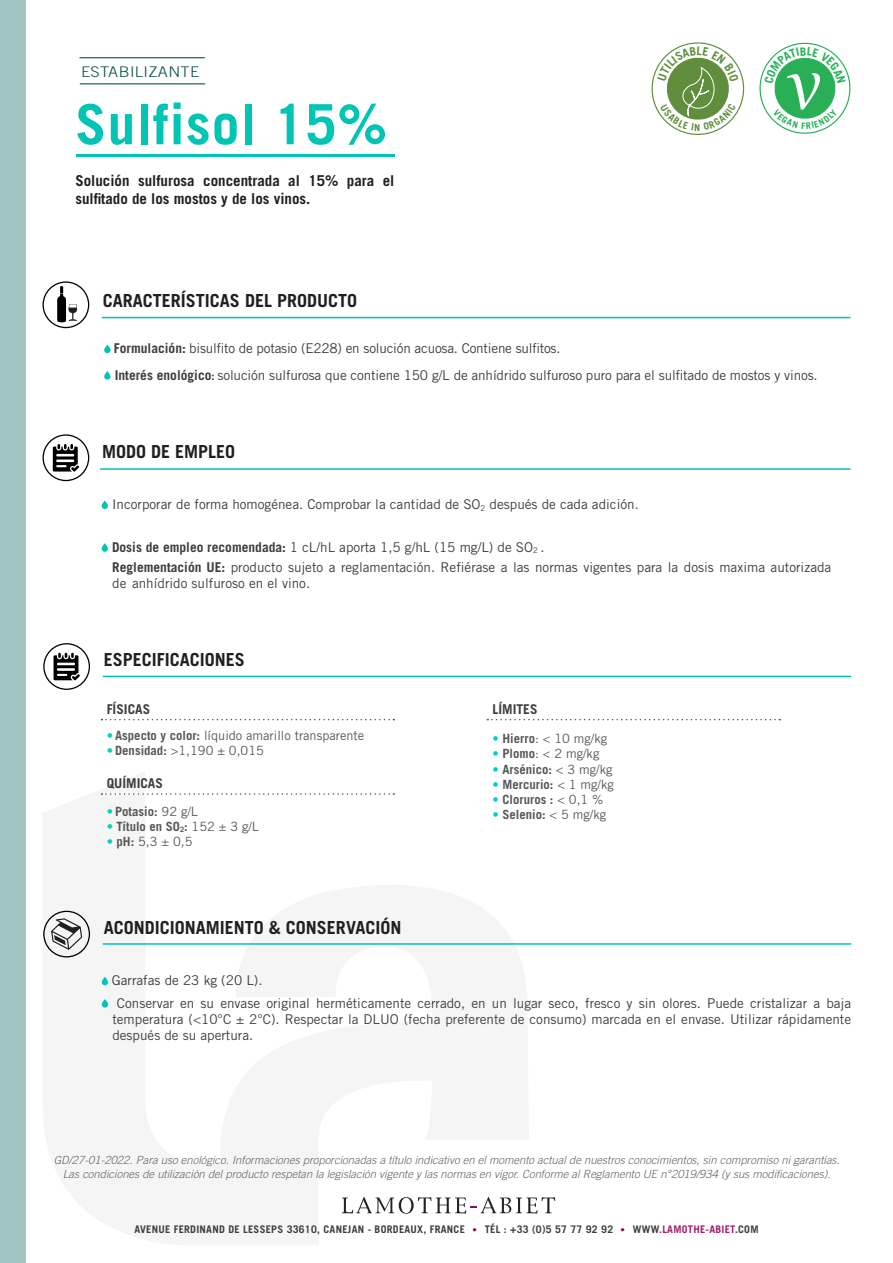
<style>
.page{position:relative;width:893px;height:1263px;background:#fff}
.page>*{position:absolute;margin:0;border:0;box-sizing:border-box;transform-origin:0 0}
.t1{font:700 55.5px "Trade Gothic LT Std";letter-spacing:.02em;color:#00c4b4}
.t2{font:700 18px "Trade Gothic LT Std";color:#231f20}
.t3{font:700 15px/18px "Trade Gothic LT Std";color:#231f20}
.t4{font:300 14.7px "Trade Gothic LT Std";letter-spacing:.02em;color:#0c504c;scale:1.12 1}
.t5{font:13.5px/16.2px "Trade Gothic LT Std";color:#3e3e3f}
.t6{font:700 13.5px "Trade Gothic LT Std";color:#3e3e3f}
.t7{font:12.75px "Trade Gothic LT Std";color:#57585a}
.t8{font:700 12.75px "Trade Gothic LT Std";color:#57585a}
.t9{font:italic 300 11.25px/13.5px "Trade Gothic LT Std";color:#636366;text-align:center}
.t10{font:700 10.5px "Trade Gothic LT Std";letter-spacing:.025em;color:#3e3e3f}
.s1{font-weight:700}
.s2{font-family:"Trade Gothic LT Std Bd Cn 20"}
.s3{font-weight:700;color:#00d1c3}
.s4{color:#00d1c3}
.s5{font-weight:400}
.s6{font-family:"Trade Gothic LT Std Cn 18";font-weight:400;font-size:9px;color:#97015e}
.s7{color:#a02169}
</style>
<div class="page">
<div style="left:0;top:0;width:26px;height:1263px;background:#9fc4c2"></div>
<svg style="left:104px;top:345px;width:7px;height:8px"></svg>
<svg style="left:104px;top:371px;width:7px;height:9px"></svg>
<svg style="left:43px;top:281px;width:46px;height:47px"></svg>
<hr style="left:102px;top:317px;width:748px;height:1px;background:#00c4b4">
<svg style="left:102px;top:500px;width:6px;height:9px"></svg>
<svg style="left:102px;top:543px;width:6px;height:9px"></svg>
<svg style="left:43px;top:434px;width:46px;height:47px"></svg>
<hr style="left:100px;top:468px;width:750px;height:2px;background:#00c4b4">
<hr style="left:76px;top:155px;width:319px;height:2px;background:#00c4b4">
<svg style="left:43px;top:643px;width:47px;height:47px"></svg>
<hr style="left:103px;top:676px;width:748px;height:1px;background:#00c4b4">
<svg style="left:101px;top:719px;width:293px;height:1px"></svg>
<svg style="left:487px;top:719px;width:293px;height:1px"></svg>
<div style="left:102px;top:977px;width:6px;height:8px;background:#00c4b4;border-radius:3px"></div>
<svg style="left:102px;top:999px;width:6px;height:8px"></svg>
<svg style="left:43px;top:911px;width:47px;height:46px"></svg>
<hr style="left:103px;top:943px;width:748px;height:2px;background:#00c4b4">
<svg style="left:342px;top:1197px;width:213px;height:17px"></svg>
<svg style="left:101px;top:793px;width:293px;height:2px"></svg>
<hr style="left:80px;top:57px;width:125px;height:1px;background:#0c504c">
<hr style="left:80px;top:83px;width:125px;height:1px;background:#0c504c">
<svg style="left:651px;top:42px;width:93px;height:93px"></svg>
<svg style="left:759px;top:42px;width:91px;height:92px"></svg>
<p class="t4" style="left:81px;top:63px;width:107px">ESTABILIZANTE</p>
<p class="t1" style="left:75px;top:90px;width:313px">Sulfisol 15%</p>
<p class="t3" style="left:75px;top:172px;width:320px">Solución sulfurosa concentrada al 15% para el sulfitado de los mostos y de los vinos.</p>
<p class="t2" style="left:103px;top:290px;width:256px">CARACTERÍSTICAS DEL PRODUCTO</p>
<p class="t5" style="left:114px;top:340px;width:448px"><span class="s1">Formulación:</span> bisulfito de potasio (E228) en solución acuosa. Contiene sulfitos.</p>
<p class="t5" style="left:115px;top:367px;width:704px"><span class="s1">Interés enológico</span><span class="s2">:</span> solución sulfurosa que contiene 150 g/L de anhídrido sulfuroso puro para el sulfitado de mostos y vinos.</p>
<p class="t2" style="left:102px;top:440px;width:135px">MODO DE EMPLEO</p>
<p class="t5" style="left:112px;top:496px;width:528px">Incorporar de forma homogénea. Comprobar la cantidad de SO<sub>2</sub> después de cada adición.</p>
<p class="t5" style="left:112px;top:536px;width:721px;line-height:20.4px"><span class="s1">Dosis de empleo recomendada:</span> 1 cL/hL aporta 1,5 g/hL (15 mg/L) de SO<sub>2</sub> .<br><span class="s1">Reglementación UE:</span> producto sujeto a reglamentación. Refiérase a las normas vigentes para la dosis maxima autorizada</p>
<p class="t5" style="left:112px;top:575px;width:199px">de anhídrido sulfuroso en el vino.</p>
<p class="t2" style="left:104px;top:649px;width:143px">ESPECIFICACIONES</p>
<p class="t6" style="left:107px;top:700px;width:45px">FÍSICAS</p>
<p class="t7" style="left:107px;top:727px;width:259px"><span class="s3">•</span> <span class="s1">Aspecto y color:</span> líquido amarillo transparente</p>
<p class="t7" style="left:107px;top:742px;width:159px"><span class="s3">•</span> <span class="s1">Densidad:</span> &gt;1,190 ± 0,015</p>
<p class="t6" style="left:107px;top:775px;width:58px">QUÍMICAS</p>
<p class="t8" style="left:107px;top:803px;width:93px"><span class="s4">•</span> Potasio: <span class="s5">92 g/L</span></p>
<p class="t8" style="left:107px;top:819px;width:154px"><span class="s4">•</span> Título en SO<sub>2</sub>: <span class="s5">152 ± 3 g/L</span></p>
<p class="t7" style="left:107px;top:834px;width:87px"><span class="s3">•</span> <span class="s1">pH:</span> 5,3 ± 0,5</p>
<p class="t2" style="left:104px;top:916px;width:299px">ACONDICIONAMIENTO &amp; CONSERVACIÓN</p>
<p class="t6" style="left:493px;top:700px;width:47px">LÍMITES</p>
<p class="t7" style="left:493px;top:731px;width:116px"><span class="s3">•</span> <span class="s1">Hierro</span>: &lt; 10 mg/kg</p>
<p class="t7" style="left:493px;top:746px;width:108px"><span class="s3">•</span> <span class="s1">Plomo</span>: &lt; 2 mg/kg</p>
<p class="t8" style="left:493px;top:761px;width:121px"><span class="s4">•</span> Arsénico: <span class="s5">&lt; 3 mg/kg</span></p>
<p class="t8" style="left:493px;top:776px;width:123px"><span class="s4">•</span> Mercurio: <span class="s5">&lt; 1 mg/kg</span></p>
<p class="t8" style="left:493px;top:792px;width:113px"><span class="s4">•</span> Cloruros : <span class="s5">&lt; 0,1 %</span></p>
<p class="t8" style="left:493px;top:807px;width:115px"><span class="s4">•</span> Selenio: <span class="s5">&lt; 5 mg/kg</span></p>
<p class="t5" style="left:112px;top:972px;width:152px">Garrafas de 23 kg (20 L).</p>
<p class="t5" style="left:112px;top:994px;width:740px;text-align:justify;text-indent:5px">Conservar en su envase original herméticamente cerrado, en un lugar seco, fresco y sin olores. Puede cristalizar a baja temperatura (&lt;10°C ± 2°C). Respectar la DLUO (fecha preferente de consumo) marcada en el envase. Utilizar rápidamente después de su apertura.</p>
<p class="t9" style="left:54px;top:1154px;width:787px">GD/27-01-2022. Para uso enológico. Informaciones proporcionadas a título indicativo en el momento actual de nuestros conocimientos, sin compromiso ni garantías.<br>Las condiciones de utilización del producto respetan la legislación vigente y las normas en vigor. Conforme al Reglamento UE n°2019/934 (y sus modificaciones).</p>
<p class="t10" style="left:134px;top:1223px;width:626px">AVENUE FERDINAND DE LESSEPS 33610, CANEJAN - BORDEAUX, FRANCE <span class="s6">•</span> TÉL : +33 (0)5 57 77 92 92 <span class="s6">•</span> WWW<span class="s7">.LAMOTHE-ABIET</span>.COM</p>
</div>
